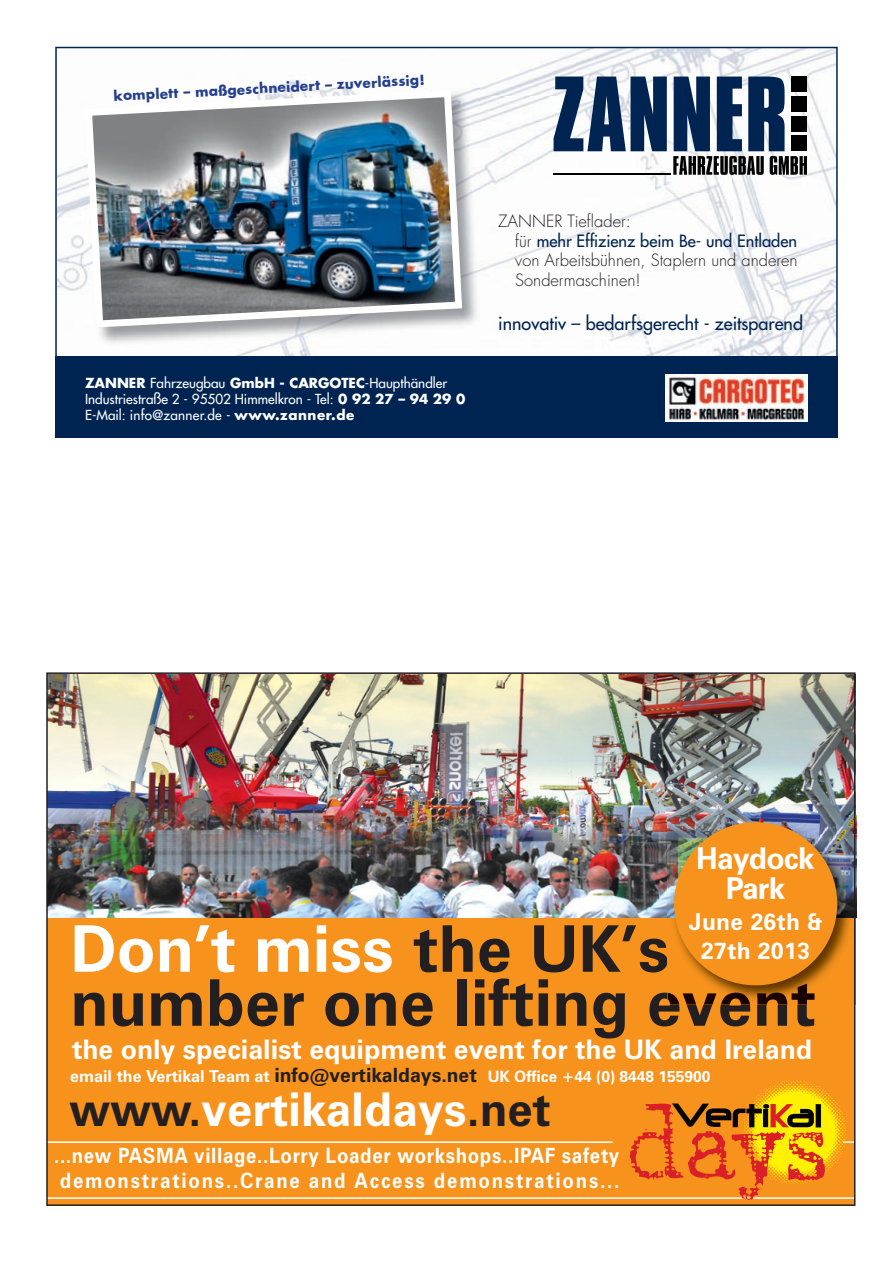
<style>
.page{position:relative;width:893px;height:1263px;background:#fff}
.page>*{position:absolute;margin:0;border:0;box-sizing:border-box;transform-origin:0 0}
.t1{font:700 64.5px/54px "Zurich BT";color:#231f20}
.t2{font:700 46.65px "Zurich BT";color:#fff}
.t3{font:700 30.3px/29.1px "Zurich BT";letter-spacing:-.025em;color:#fff;text-align:center}
.t4{font:700 27px "Zurich BT";color:#fff}
.t5{font:700 23.25px/29.1px "Zurich BT";letter-spacing:.015em;color:#fff;text-align:center}
.t6{font:700 21.15px/24.5px "Zurich BT";letter-spacing:.065em;color:#fff;scale:.9 1}
.t7{font:18px "Futura";color:#002451}
.t8{font:300 16.5px/19.8px "Futura";color:#231f20}
.t9{font:700 15.6px "Zurich BT";color:#fff}
.t10{font:13.5px/16.2px "Futura";color:#fff}
.t11{font:700 13.5px "Futura";color:#253f8e}
.s1{font-weight:700}
.s2{font-weight:400;color:#002451}
.s3{color:#fff}
.s4{font-size:16.35px}
.s5{font-size:19.65px;color:#231f20}
.s6{color:#231f20}
</style>
<div class="page">
<svg style="left:55px;top:47px;width:783px;height:310px"></svg>
<div style="left:55px;top:357px;width:783px;height:81px;background:#002451"></div>
<svg style="left:554px;top:77px;width:113px;height:74px"></svg>
<svg style="left:673px;top:77px;width:134px;height:98px"></svg>
<div style="left:791px;top:77px;width:16px;height:15px;background:#010101"></div>
<div style="left:791px;top:96px;width:16px;height:16px;background:#010101"></div>
<div style="left:791px;top:116px;width:16px;height:15px;background:#010101"></div>
<div style="left:791px;top:135px;width:16px;height:16px;background:#010101"></div>
<hr style="left:554px;top:173px;width:117px;height:2px;background:#010101">
<img style="left:84px;top:89px;width:396px;height:256px">
<img style="left:81px;top:86px;width:385px;height:245px">
<img style="left:665px;top:375px;width:143px;height:46px">
<div style="left:48px;top:675px;width:807px;height:531px;background:#f7931d"></div>
<img style="left:49px;top:674px;width:807px;height:243px">
<hr style="left:36px;top:1141px;width:577px;height:2px;background:#fff">
<hr style="left:843px;top:1141px;width:21px;height:2px;background:#fff">
<hr style="left:41px;top:1197px;width:823px;height:2px;background:#fff">
<img style="left:667px;top:816px;width:189px;height:189px">
<img style="left:667px;top:984px;width:147px;height:21px">
<div style="left:674px;top:822px;width:163px;height:163px;background:#f7931d;border-radius:50%"></div>
<img style="left:753px;top:1080px;width:97px;height:93px">
<svg style="left:630px;top:1103px;width:195px;height:97px"></svg>
<p class="t11" style="left:113px;top:87px;width:313px;rotate:-3deg">komplett – maßgeschneidert – zuverlässig!</p>
<p class="t10" style="left:85px;top:375px;width:382px"><span class="s1">ZANNER</span> Fahrzeugbau <span class="s1">GmbH - CARGOTEC</span>-Haupthändler<br>Industriestraße 2 - 95502 Himmelkron - Tel: <span class="s1">0 92 27 – 94 29 0<br></span>E-Mail: info@zanner.de - <span class="s1">www.zanner.de</span></p>
<p class="t8" style="left:515px;top:211px;width:284px;text-indent:-17px">ZANNER Tieflader:<br>für <span class="s2">mehr Effizienz beim Be- und Entladen </span>von Arbeitsbühnen, Staplern und anderen<br>Sondermaschinen!</p>
<h3 class="t7" style="left:498px;top:312px;width:306px">innovativ – bedarfsgerecht - zeitsparend</h3>
<h3 class="t3" style="left:696px;top:844px;width:120px">Haydock<br>Park</h3>
<h3 class="t5" style="left:689px;top:907px;width:135px">June 26th &amp;<br>27th 2013</h3>
<h1 class="t1" style="left:70px;top:921px;width:747px"><span class="s3">Don’t miss</span> the UK’s number one lifting event</h1>
<h3 class="t4" style="left:72px;top:1033px;width:742px">the only specialist equipment event for the UK and Ireland</h3>
<p class="t9" style="left:70px;top:1067px;width:642px"><span class="s4">email the Vertikal Team at</span> <span class="s5">info@vertikaldays.net</span> UK Office +44 (0) 8448 155900</p>
<h2 class="t2" style="left:70px;top:1081px;width:483px"><span class="s6">www.</span>vertikaldays<span class="s6">.net</span></h2>
<h3 class="t6" style="left:54px;top:1143px;width:630px">...new PASMA village..Lorry Loader workshops..IPAF safety demonstrations..Crane and Access demonstrations...</h3>
</div>
